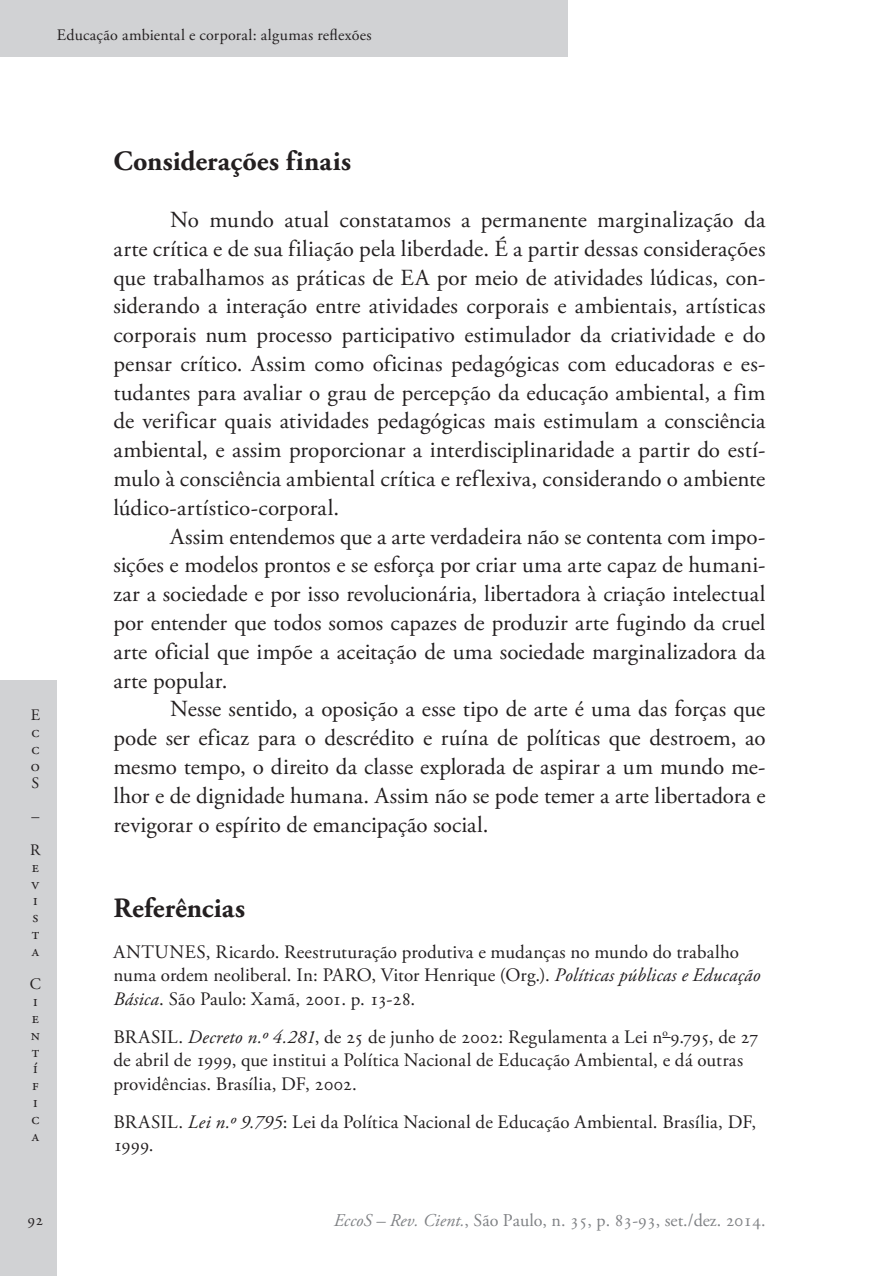
<style>
.page{position:relative;width:879px;height:1276px;background:#fff}
.page>*{position:absolute;margin:0;border:0;box-sizing:border-box;transform-origin:0 0}
.Ec_SubTitulo{font:700 28px "Adobe Garamond Pro";letter-spacing:.005em;color:#231f20}
.Ec_Normal{font:23px/28.8px "Adobe Garamond Pro";color:#231f20;text-align:justify}
.Ec_Referencias{font:19px/23.6px "Adobe Garamond Pro";letter-spacing:.005em;color:#231f20}
.t1{font:18px "Adobe Garamond Pro";color:#808285}
.t2{font:16px/16.8px "Adobe Garamond Pro";letter-spacing:.015em;color:#231f20;text-align:justify}
.s1{font-style:italic}
</style>
<div class="page">
<div style="left:0;top:680px;width:57px;height:596px;background:#d1d2d4"></div>
<div style="left:0;top:0;width:567px;height:57px;background:#d1d2d4"></div>
<p class="t2" style="left:57px;top:27px;width:316px">Educação ambiental e corporal: algumas reflexões</p>
<p class="t2" style="left:31px;top:707px;width:11px">E c c o S</p>
<p class="t2" style="left:30px;top:800px;width:12px;line-height:33.6px">–<br>R</p>
<p class="t2" style="left:32px;top:859px;width:9px">e v i s t a</p>
<p class="t2" style="left:30px;top:976px;width:13px;text-align:left">C i e n t í f i c a</p>
<p class="Ec_SubTitulo" style="left:113px;top:145px;width:239px">Considerações finais</p>
<p class="Ec_Normal" style="left:113px;top:206px;width:654px;text-indent:57px">No mundo atual constatamos a permanente marginalização da arte crítica e de sua filiação pela liberdade. É a partir dessas considerações que trabalhamos as práticas de EA por meio de atividades lúdicas, con&shy;siderando a interação entre atividades corporais e ambientais, artísticas corporais num processo participativo estimulador da criatividade e do pensar crítico. Assim como oficinas pedagógicas com educadoras e es&shy;tudantes para avaliar o grau de percepção da educação ambiental, a fim de verificar quais atividades pedagógicas mais estimulam a consciência ambiental, e assim proporcionar a interdisciplinaridade a partir do estí&shy;mulo à consciência ambiental crítica e reflexiva, considerando o ambiente lúdico-artístico-corporal.</p>
<p class="Ec_Normal" style="left:113px;top:523px;width:654px;text-indent:57px">Assim entendemos que a arte verdadeira não se contenta com impo&shy;sições e modelos prontos e se esforça por criar uma arte capaz de humani&shy;zar a sociedade e por isso revolucionária, libertadora à criação intelectual por entender que todos somos capazes de produzir arte fugindo da cruel arte oficial que impõe a aceitação de uma sociedade marginalizadora da arte popular.</p>
<p class="Ec_Normal" style="left:113px;top:695px;width:653px;text-indent:57px">Nesse sentido, a oposição a esse tipo de arte é uma das forças que pode ser eficaz para o descrédito e ruína de políticas que destroem, ao mesmo tempo, o direito da classe explorada de aspirar a um mundo me&shy;lhor e de dignidade humana. Assim não se pode temer a arte libertadora e revigorar o espírito de emancipação social.</p>
<p class="Ec_SubTitulo" style="left:113px;top:892px;width:133px">Referências</p>
<p class="Ec_Referencias" style="left:113px;top:940px;width:648px">ANTUNES, Ricardo. Reestruturação produtiva e mudanças no mundo do trabalho numa ordem neoliberal. In: PARO, Vitor Henrique (Org.). <span class="s1">Políticas públicas e Educação<br>Básica</span>. São Paulo: Xamã, 2001. p. 13-28.</p>
<p class="Ec_Referencias" style="left:113px;top:1025px;width:646px">BRASIL. <span class="s1">Decreto n.º 4.281</span>, de 25 de junho de 2002: Regulamenta a Lei n<sup>o</sup> 9.795, de 27 de abril de 1999, que institui a Política Nacional de Educação Ambiental, e dá outras providências. Brasília, DF, 2002.</p>
<p class="Ec_Referencias" style="left:113px;top:1110px;width:644px">BRASIL. <span class="s1">Lei n.º 9.795</span>: Lei da Política Nacional de Educação Ambiental. Brasília, DF,<br>1999.</p>
<p class="t2" style="left:28px;top:1212px;width:17px">92</p>
<p class="t1" style="left:334px;top:1209px;width:433px"><span class="s1">EccoS – Rev. Cient.</span>, São Paulo, n. 35, p. 83-93, set./dez. 2014.</p>
</div>
